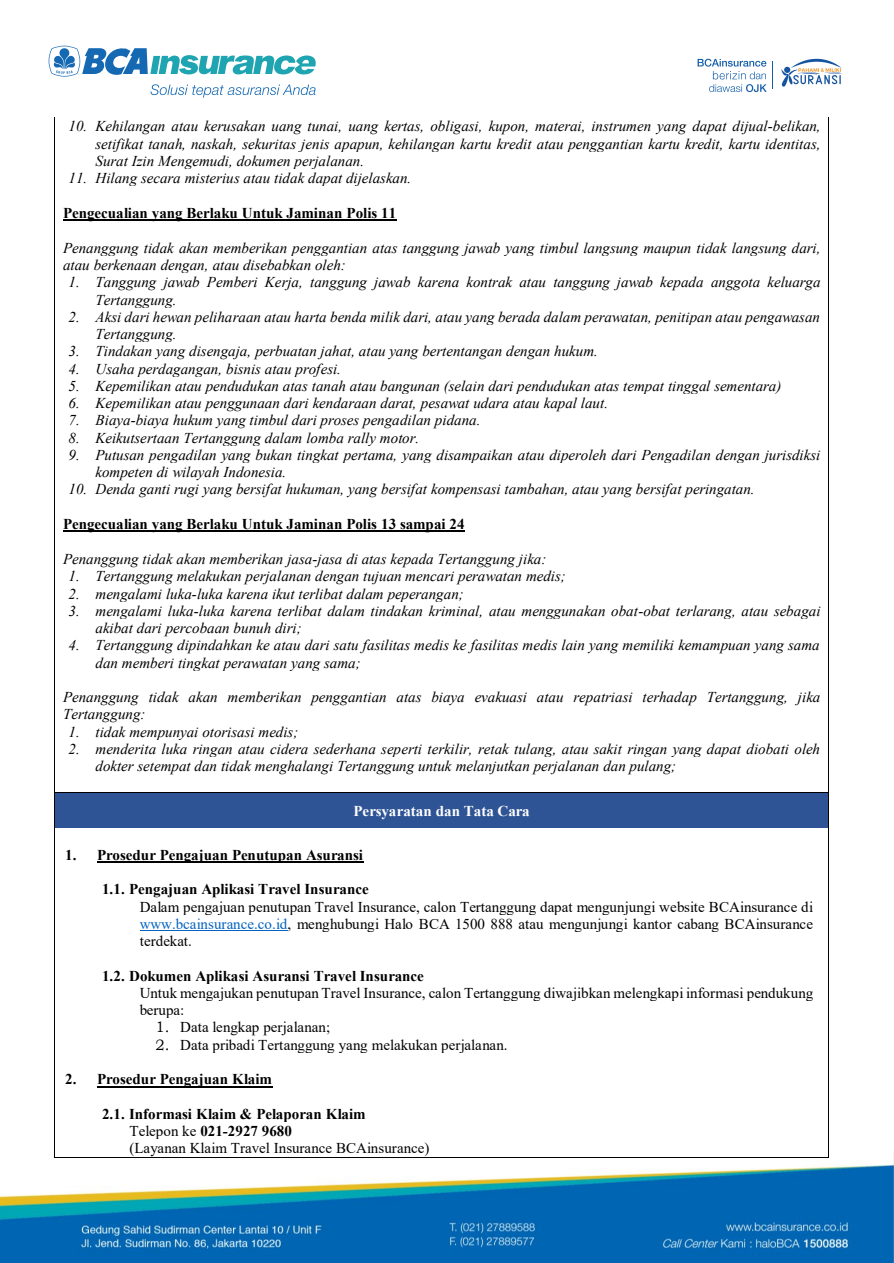
<style>
.page{position:relative;width:894px;height:1263px;background:#fff}
.page>*{position:absolute;margin:0;border:0;box-sizing:border-box;transform-origin:0 0}
.t1{font:italic 15px/17.4px "Times New Roman";color:#000}
.t2{font:15px/17.2px "Times New Roman";color:#000;text-align:justify}
.t3{font:700 15px "Times New Roman";color:#000}
.t4{font:700 15px "Times New Roman";color:#fff}
.s1{color:#0563c1}
.s2{font-weight:700}
</style>
<div class="page">
<img style="left:0;top:1151px;width:893px;height:112px">
<hr style="left:63px;top:219px;width:333px;height:2px;background:#000">
<hr style="left:63px;top:531px;width:401px;height:1px;background:#000">
<hr style="left:55px;top:117px;width:772px;height:1px;background:#000">
<hr style="left:55px;top:118px;width:1px;height:674px;background:#000">
<hr style="left:827px;top:118px;width:1px;height:674px;background:#000">
<div style="left:55px;top:793px;width:772px;height:9px;background:#2f5496"></div>
<div style="left:55px;top:802px;width:8px;height:17px;background:#2f5496"></div>
<div style="left:820px;top:802px;width:7px;height:17px;background:#2f5496"></div>
<div style="left:55px;top:819px;width:772px;height:9px;background:#2f5496"></div>
<div style="left:63px;top:802px;width:757px;height:17px;background:#2f5496"></div>
<hr style="left:55px;top:792px;width:772px;height:1px;background:#000">
<hr style="left:55px;top:793px;width:1px;height:35px;background:#000">
<hr style="left:827px;top:793px;width:1px;height:35px;background:#000">
<div style="left:55px;top:829px;width:8px;height:328px;background:#fff"></div>
<div style="left:820px;top:829px;width:7px;height:328px;background:#fff"></div>
<hr style="left:97px;top:861px;width:266px;height:2px;background:#000">
<hr style="left:140px;top:930px;width:147px;height:1px;background:#0563c1">
<hr style="left:97px;top:1086px;width:175px;height:1px;background:#000">
<div style="left:63px;top:1139px;width:757px;height:18px;background:#fff"></div>
<hr style="left:55px;top:829px;width:1px;height:327px;background:#000">
<hr style="left:55px;top:1156px;width:772px;height:1px;background:#000">
<hr style="left:827px;top:829px;width:1px;height:327px;background:#000">
<svg style="left:49px;top:46px;width:266px;height:31px"></svg>
<svg style="left:150px;top:84px;width:165px;height:14px"></svg>
<svg style="left:697px;top:59px;width:144px;height:33px"></svg>
<p class="t1" style="left:95px;top:118px;width:726px;text-align:justify;text-indent:-27px">10. Kehilangan atau kerusakan uang tunai, uang kertas, obligasi, kupon, materai, instrumen yang dapat dijual-belikan, setifikat tanah, naskah, sekuritas jenis apapun, kehilangan kartu kredit atau penggantian kartu kredit, kartu identitas, Surat Izin Mengemudi, dokumen perjalanan.</p>
<p class="t1" style="left:68px;top:169px;width:344px">11. Hilang secara misterius atau tidak dapat dijelaskan.</p>
<p class="t3" style="left:63px;top:202px;width:334px">Pengecualian yang Berlaku Untuk Jaminan Polis 11</p>
<p class="t1" style="left:63px;top:239px;width:758px">Penanggung tidak akan memberikan penggantian atas tanggung jawab yang timbul langsung maupun tidak langsung dari, atau berkenaan dengan, atau disebabkan oleh:</p>
<p class="t1" style="left:95px;top:273px;width:726px;text-indent:-27px">1. Tanggung jawab Pemberi Kerja, tanggung jawab karena kontrak atau tanggung jawab kepada anggota keluarga<br>Tertanggung.</p>
<p class="t1" style="left:95px;top:308px;width:725px;text-indent:-27px">2. Aksi dari hewan peliharaan atau harta benda milik dari, atau yang berada dalam perawatan, penitipan atau pengawasan<br>Tertanggung.</p>
<p class="t1" style="left:68px;top:342px;width:530px">3. Tindakan yang disengaja, perbuatan jahat, atau yang bertentangan dengan hukum.</p>
<p class="t1" style="left:68px;top:360px;width:274px">4. Usaha perdagangan, bisnis atau profesi.</p>
<p class="t1" style="left:68px;top:377px;width:714px">5. Kepemilikan atau pendudukan atas tanah atau bangunan (selain dari pendudukan atas tempat tinggal sementara)</p>
<p class="t1" style="left:68px;top:394px;width:541px">6. Kepemilikan atau penggunaan dari kendaraan darat, pesawat udara atau kapal laut.</p>
<p class="t1" style="left:68px;top:411px;width:413px">7. Biaya-biaya hukum yang timbul dari proses pengadilan pidana.</p>
<p class="t1" style="left:68px;top:429px;width:352px">8. Keikutsertaan Tertanggung dalam lomba rally motor.</p>
<p class="t1" style="left:95px;top:446px;width:726px;text-indent:-27px">9. Putusan pengadilan yang bukan tingkat pertama, yang disampaikan atau diperoleh dari Pengadilan dengan jurisdiksi kompeten di wilayah Indonesia.</p>
<p class="t1" style="left:68px;top:480px;width:687px">10. Denda ganti rugi yang bersifat hukuman, yang bersifat kompensasi tambahan, atau yang bersifat peringatan.</p>
<p class="t3" style="left:63px;top:513px;width:403px">Pengecualian yang Berlaku Untuk Jaminan Polis 13 sampai 24</p>
<p class="t1" style="left:63px;top:550px;width:484px">Penanggung tidak akan memberikan jasa-jasa di atas kepada Tertanggung jika:</p>
<p class="t1" style="left:68px;top:567px;width:498px">1. Tertanggung melakukan perjalanan dengan tujuan mencari perawatan medis;</p>
<p class="t1" style="left:68px;top:585px;width:396px">2. mengalami luka-luka karena ikut terlibat dalam peperangan;</p>
<p class="t1" style="left:95px;top:602px;width:726px;text-indent:-27px">3. mengalami luka-luka karena terlibat dalam tindakan kriminal, atau menggunakan obat-obat terlarang, atau sebagai akibat dari percobaan bunuh diri;</p>
<p class="t1" style="left:95px;top:636px;width:725px;text-indent:-27px">4. Tertanggung dipindahkan ke atau dari satu fasilitas medis ke fasilitas medis lain yang memiliki kemampuan yang sama dan memberi tingkat perawatan yang sama;</p>
<p class="t1" style="left:63px;top:688px;width:758px">Penanggung tidak akan memberikan penggantian atas biaya evakuasi atau repatriasi terhadap Tertanggung, jika<br>Tertanggung:</p>
<p class="t1" style="left:68px;top:723px;width:231px">1. tidak mempunyai otorisasi medis;</p>
<p class="t1" style="left:95px;top:740px;width:725px;text-indent:-27px">2. menderita luka ringan atau cidera sederhana seperti terkilir, retak tulang, atau sakit ringan yang dapat diobati oleh dokter setempat dan tidak menghalangi Tertanggung untuk melanjutkan perjalanan dan pulang;</p>
<p class="t4" style="left:353px;top:800px;width:177px">Persyaratan dan Tata Cara</p>
<p class="t3" style="left:65px;top:844px;width:299px">1. Prosedur Pengajuan Penutupan Asuransi</p>
<p class="t3" style="left:102px;top:878px;width:268px">1.1. Pengajuan Aplikasi Travel Insurance</p>
<p class="t2" style="left:140px;top:897px;width:674px">Dalam pengajuan penutupan Travel Insurance, calon Tertanggung dapat mengunjungi website BCAinsurance di <span class="s1">www.bcainsurance.co.id</span>, menghubungi Halo BCA 1500 888 atau mengunjungi kantor cabang BCAinsurance terdekat.</p>
<p class="t3" style="left:102px;top:965px;width:323px">1.2. Dokumen Aplikasi Asuransi Travel Insurance</p>
<p class="t2" style="left:140px;top:983px;width:674px">Untuk mengajukan penutupan Travel Insurance, calon Tertanggung diwajibkan melengkapi informasi pendukung</p>
<p class="t2" style="left:140px;top:1001px;width:46px">berupa:</p>
<p class="t2" style="left:180px;top:1018px;width:151px">Data lengkap perjalanan;</p>
<p class="t2" style="left:180px;top:1035px;width:328px">Data pribadi Tertanggung yang melakukan perjalanan.</p>
<p class="t3" style="left:65px;top:1068px;width:208px">2. Prosedur Pengajuan Klaim</p>
<p class="t2" style="left:129px;top:1105px;width:301px;text-align:left;text-indent:-27px"><span class="s2">2.1. Informasi Klaim &amp; Pelaporan Klaim<br></span>Telepon ke <span class="s2">021-2927 9680<br></span>(Layanan Klaim Travel Insurance BCAinsurance)</p>
</div>
